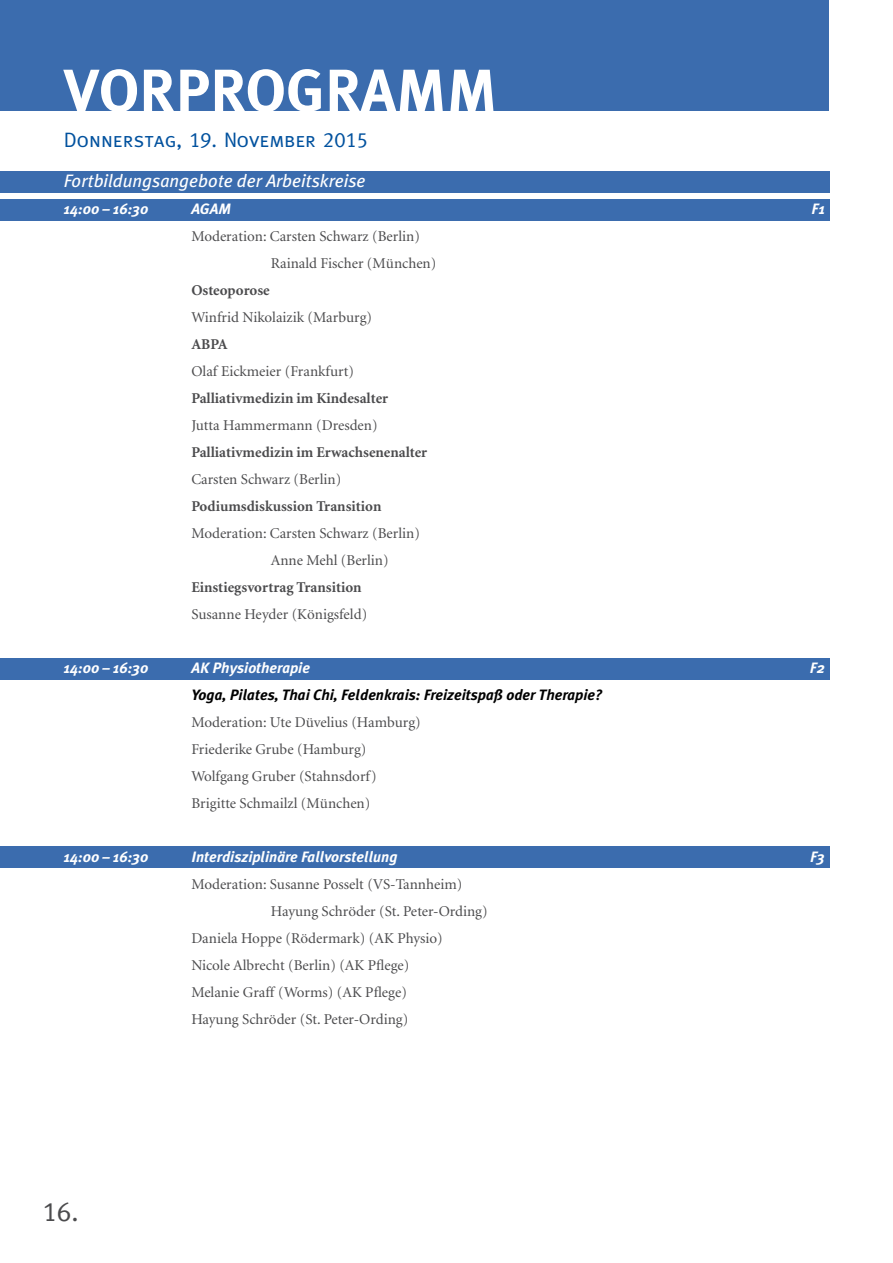
<style>
.page{position:relative;width:893px;height:1263px;background:#fff}
.page>*{position:absolute;margin:0;border:0;box-sizing:border-box;transform-origin:0 0}
.t1{font:700 60px "Meta Plus";color:#fff}
.t2{font:27px "Meta Caps";color:#4b4b4d}
.t3{font:21px "Meta Caps";color:#00519e}
.t4{font:italic 18px "Meta Plus";color:#fff}
.t5{font:15px/27px "Minion";color:#4b4b4d}
.t6{font:700 15px "Minion";color:#4b4b4d}
.t7{font:italic 700 15px "Meta Plus";color:#fff}
.t8{font:italic 700 15px "Meta Plus";color:#000}
</style>
<div class="page">
<div style="left:0;top:0;width:829px;height:111px;background:#3b6cae"></div>
<div style="left:0;top:199px;width:829px;height:22px;background:#3b6cae"></div>
<div style="left:0;top:172px;width:829px;height:21px;background:#3b6cae"></div>
<div style="left:0;top:658px;width:830px;height:21px;background:#3b6cae"></div>
<div style="left:0;top:847px;width:829px;height:21px;background:#3b6cae"></div>
<h1 class="t1" style="left:64px;top:56px;width:435px">VORPROGRAMM</h1>
<h3 class="t3" style="left:64px;top:127px;width:306px">Donnerstag, 19. November 2015</h3>
<p class="t4" style="left:64px;top:171px;width:303px">Fortbildungsangebote der Arbeitskreise</p>
<p class="t7" style="left:64px;top:200px;width:86px">14:00 – 16:30</p>
<p class="t7" style="left:191px;top:200px;width:41px">AGAM</p>
<p class="t7" style="left:811px;top:200px;width:15px">F1</p>
<p class="t5" style="left:271px;top:224px;width:167px;text-indent:-79px">Moderation: Carsten Schwarz (Berlin)<br>Rainald Fischer (München)</p>
<p class="t6" style="left:191px;top:283px;width:80px">Osteoporose</p>
<p class="t5" style="left:191px;top:305px;width:182px">Winfrid Nikolaizik (Marburg)</p>
<p class="t6" style="left:191px;top:337px;width:38px">ABPA</p>
<p class="t5" style="left:191px;top:359px;width:164px">Olaf Eickmeier (Frankfurt)</p>
<p class="t6" style="left:191px;top:391px;width:198px">Palliativmedizin im Kindesalter</p>
<p class="t5" style="left:191px;top:413px;width:188px">Jutta Hammermann (Dresden)</p>
<p class="t6" style="left:191px;top:445px;width:237px">Palliativmedizin im Erwachsenenalter</p>
<p class="t5" style="left:191px;top:467px;width:151px">Carsten Schwarz (Berlin)</p>
<p class="t6" style="left:191px;top:499px;width:192px">Podiumsdiskussion Transition</p>
<p class="t5" style="left:271px;top:521px;width:151px;text-indent:-79px">Moderation: Carsten Schwarz (Berlin)<br>Anne Mehl (Berlin)</p>
<p class="t6" style="left:191px;top:580px;width:172px">Einstiegsvortrag Transition</p>
<p class="t5" style="left:191px;top:602px;width:177px">Susanne Heyder (Königsfeld)</p>
<p class="t7" style="left:64px;top:659px;width:86px">14:00 – 16:30</p>
<p class="t7" style="left:191px;top:659px;width:120px">AK Physiotherapie</p>
<p class="t7" style="left:810px;top:659px;width:17px">F2</p>
<p class="t8" style="left:191px;top:686px;width:413px">Yoga, Pilates, Thai Chi, Feldenkrais: Freizeitspaß oder Therapie?</p>
<p class="t5" style="left:191px;top:710px;width:231px">Moderation: Ute Düvelius (Hamburg)<br>Friederike Grube (Hamburg)<br>Wolfgang Gruber (Stahnsdorf)<br>Brigitte Schmailzl (München)</p>
<p class="t7" style="left:64px;top:848px;width:86px">14:00 – 16:30</p>
<p class="t7" style="left:191px;top:848px;width:208px">Interdisziplinäre Fallvorstellung</p>
<p class="t7" style="left:810px;top:848px;width:16px">F3</p>
<p class="t5" style="left:191px;top:872px;width:272px">Moderation: Susanne Posselt (VS-Tannheim)</p>
<p class="t5" style="left:271px;top:899px;width:218px">Hayung Schröder (St. Peter-Ording)</p>
<p class="t5" style="left:191px;top:926px;width:253px">Daniela Hoppe (Rödermark) (AK Physio)</p>
<p class="t5" style="left:191px;top:953px;width:220px">Nicole Albrecht (Berlin) (AK Pflege)</p>
<p class="t5" style="left:191px;top:980px;width:217px">Melanie Graff (Worms) (AK Pflege)</p>
<p class="t5" style="left:191px;top:1007px;width:218px">Hayung Schröder (St. Peter-Ording)</p>
<h2 class="t2" style="left:43px;top:1195px;width:38px">16.</h2>
</div>
